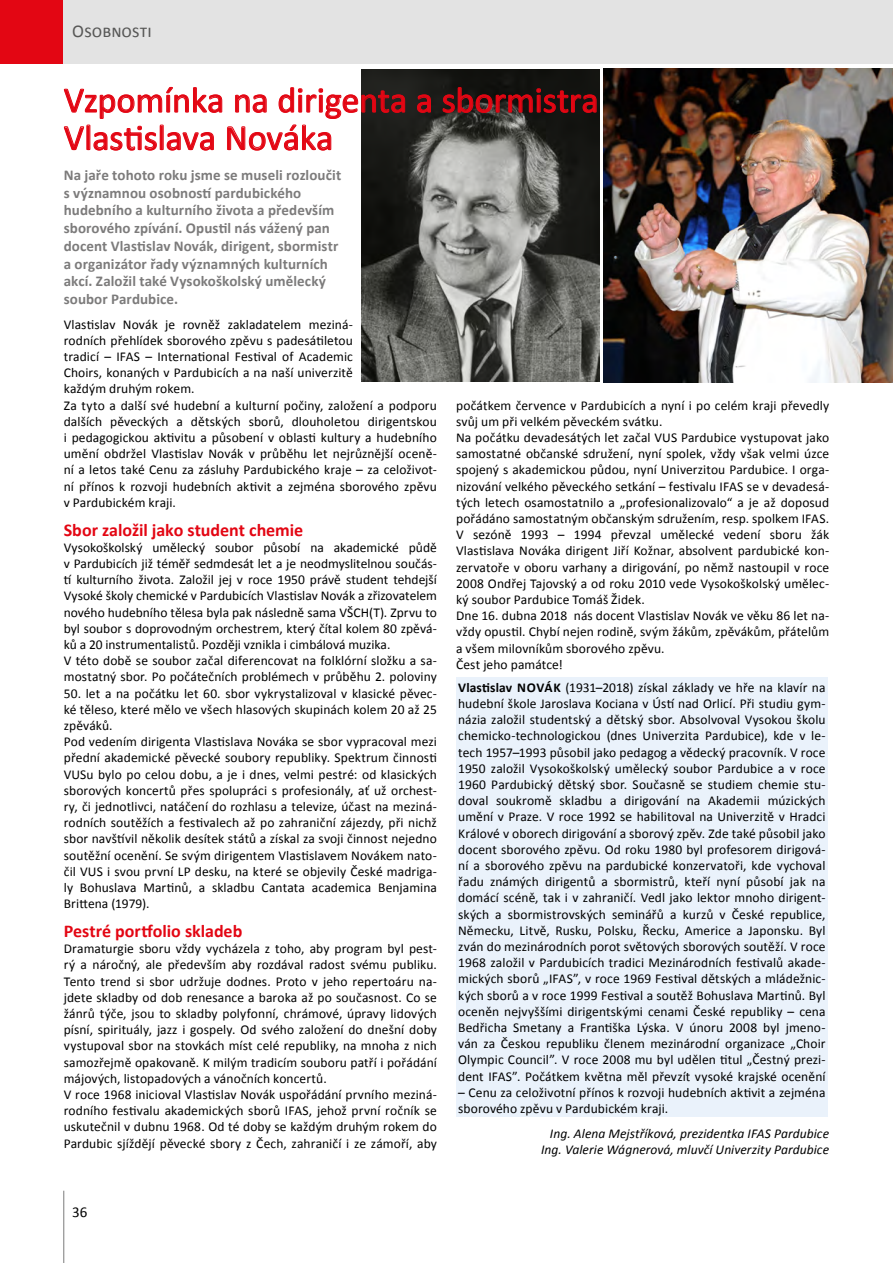
<style>
.page{position:relative;width:893px;height:1263px;background:#fff}
.page>*{position:absolute;margin:0;border:0;box-sizing:border-box;transform-origin:0 0}
.nadpis_článku{font:36px/37.5px "Calibri";letter-spacing:-.005em;color:#e30613}
.left_Bold_nad_červen{font:700 18px "Calibri";color:#e30613}
.hlava-L{font:18px "Calibri";letter-spacing:.005em;color:#575756}
.perex{font:700 15px/17.7px "Calibri";letter-spacing:.005em;color:#7c7b7b}
.t1{font:15px "Calibri";color:#000}
.t2{font:13.5px/16.2px "Calibri";letter-spacing:.005em;color:#000;text-align:justify}
.autor{font:italic 13.5px "Calibri";letter-spacing:.005em;color:#000}
.s1{font-weight:700}
</style>
<div class="page">
<div style="left:0;top:0;width:64px;height:64px;background:#e30613"></div>
<div style="left:64px;top:0;width:829px;height:64px;background:#e3e3e3"></div>
<hr style="left:63px;top:1191px;width:1px;height:72px;background:#7c7b7b">
<img style="left:604px;top:68px;width:289px;height:315px">
<img style="left:361px;top:69px;width:239px;height:312px">
<svg style="left:417px;top:94px;width:14px;height:19px"></svg>
<svg style="left:442px;top:87px;width:155px;height:26px;background:#401414"></svg>
<svg style="left:63px;top:85px;width:343px;height:69px"></svg>
<div style="left:456px;top:677px;width:372px;height:440px;background:#eaf2fb"></div>
<p class="hlava-L" style="left:72px;top:20px;width:81px">Osobnosti</p>
<p class="nadpis_článku" style="left:64px;top:81px;width:536px">Vzpomínka na dirigenta a sbormistra<br>Vlastislava Nováka</p>
<p class="perex" style="left:64px;top:166px;width:279px">Na jaře tohoto roku jsme se museli rozloučit s významnou osobností pardubického hudebního a kulturního života a především sborového zpívání. Opustil nás vážený pan docent Vlastislav Novák, dirigent, sbormistr a organizátor řady významných kulturních akcí. Založil také Vysokoškolský umělecký soubor Pardubice.</p>
<p class="t2" style="left:64px;top:316px;width:291px">Vlastislav Novák je rovněž zakladatelem meziná&shy;rodních přehlídek sborového zpěvu s padesátiletou tradicí – IFAS – International Festival of Academic Choirs, konaných v Pardubicích a na naší univerzitě každým druhým rokem.</p>
<p class="t2" style="left:64px;top:397px;width:375px">Za tyto a další své hudební a kulturní počiny, založení a podporu dalších pěveckých a dětských sborů, dlouholetou dirigentskou i pedagogickou aktivitu a působení v oblasti kultury a hudebního umění obdržel Vlastislav Novák v průběhu let nejrůznější oceně&shy;ní a letos také Cenu za zásluhy Pardubického kraje – za celoživot&shy;ní přínos k rozvoji hudebních aktivit a zejména sborového zpěvu v Pardubickém kraji.</p>
<p class="left_Bold_nad_červen" style="left:64px;top:518px;width:241px">Sbor založil jako student chemie</p>
<p class="t2" style="left:64px;top:539px;width:375px">Vysokoškolský umělecký soubor působí na akademické půdě v Pardubicích již téměř sedmdesát let a je neodmyslitelnou součás&shy;tí kulturního života. Založil jej v roce 1950 právě student tehdejší Vysoké školy chemické v Pardubicích Vlastislav Novák a zřizovatelem nového hudebního tělesa byla pak následně sama VŠCH(T). Zprvu to byl soubor s doprovodným orchestrem, který čítal kolem 80 zpěvá&shy;ků a 20 instrumentalistů. Později vznikla i cimbálová muzika.</p>
<p class="t2" style="left:64px;top:653px;width:375px">V této době se soubor začal diferencovat na folklórní složku a sa&shy;mostatný sbor. Po počátečních problémech v průběhu 2. poloviny</p>
<p class="t2" style="left:64px;top:685px;width:375px">50. let a na počátku let 60. sbor vykrystalizoval v klasické pěvec&shy;ké těleso, které mělo ve všech hlasových skupinách kolem 20 až 25 zpěváků.</p>
<p class="t2" style="left:64px;top:734px;width:375px">Pod vedením dirigenta Vlastislava Nováka se sbor vypracoval mezi přední akademické pěvecké soubory republiky. Spektrum činnosti VUSu bylo po celou dobu, a je i dnes, velmi pestré: od klasických sborových koncertů přes spolupráci s profesionály, ať už orchest&shy;ry, či jednotlivci, natáčení do rozhlasu a televize, účast na meziná&shy;rodních soutěžích a festivalech až po zahraniční zájezdy, při nichž sbor navštívil několik desítek států a získal za svoji činnost nejedno soutěžní ocenění. Se svým dirigentem Vlastislavem Novákem nato&shy;čil VUS i svou první LP desku, na které se objevily České madriga&shy;ly Bohuslava Martinů, a skladbu Cantata academica Benjamina Brittena (1979).</p>
<p class="left_Bold_nad_červen" style="left:64px;top:919px;width:180px">Pestré portfolio skladeb</p>
<p class="t2" style="left:64px;top:941px;width:375px">Dramaturgie sboru vždy vycházela z toho, aby program byl pest&shy;rý a náročný, ale především aby rozdával radost svému publiku.<br>Tento trend si sbor udržuje dodnes. Proto v jeho repertoáru na&shy;jdete skladby od dob renesance a baroka až po současnost. Co se žánrů týče, jsou to skladby polyfonní, chrámové, úpravy lidových písní, spirituály, jazz i gospely. Od svého založení do dnešní doby vystupoval sbor na stovkách míst celé republiky, na mnoha z nich samozřejmě opakovaně. K milým tradicím souboru patří i pořádání májových, listopadových a vánočních koncertů.</p>
<p class="t2" style="left:64px;top:1086px;width:375px">V roce 1968 inicioval Vlastislav Novák uspořádání prvního meziná&shy;rodního festivalu akademických sborů IFAS, jehož první ročník se uskutečnil v dubnu 1968. Od té doby se každým druhým rokem do Pardubic sjíždějí pěvecké sbory z Čech, zahraničí i ze zámoří, aby</p>
<p class="t2" style="left:456px;top:397px;width:375px">počátkem července v Pardubicích a nyní i po celém kraji převedly svůj um při velkém pěveckém svátku.</p>
<p class="t2" style="left:456px;top:429px;width:375px">Na počátku devadesátých let začal VUS Pardubice vystupovat jako samostatné občanské sdružení, nyní spolek, vždy však velmi úzce spojený s akademickou půdou, nyní Univerzitou Pardubice. I orga&shy;nizování velkého pěveckého setkání – festivalu IFAS se v devadesá&shy;tých letech osamostatnilo a „profesionalizovalo“ a je až doposud pořádáno samostatným občanským sdružením, resp. spolkem IFAS.</p>
<p class="t2" style="left:456px;top:527px;width:375px">V sezóně 1993 – 1994 převzal umělecké vedení sboru žák Vlastislava Nováka dirigent Jiří Kožnar, absolvent pardubické kon&shy;zervatoře v oboru varhany a dirigování, po němž nastoupil v roce 2008 Ondřej Tajovský a od roku 2010 vede Vysokoškolský umělec&shy;ký soubor Pardubice Tomáš Židek.</p>
<p class="t2" style="left:456px;top:608px;width:375px">Dne 16. dubna 2018 nás docent Vlastislav Novák ve věku 86 let na&shy;vždy opustil. Chybí nejen rodině, svým žákům, zpěvákům, přátelům a všem milovníkům sborového zpěvu.</p>
<p class="t2" style="left:456px;top:656px;width:108px">Čest jeho památce!</p>
<p class="t2" style="left:458px;top:679px;width:369px"><span class="s1">Vlastislav NOVÁK</span> (1931–2018) získal základy ve hře na klavír na hudební škole Jaroslava Kociana v Ústí nad Orlicí. Při studiu gym&shy;názia založil studentský a dětský sbor. Absolvoval Vysokou školu chemicko-technologickou (dnes Univerzita Pardubice), kde v le&shy;tech 1957–1993 působil jako pedagog a vědecký pracovník. V roce 1950 založil Vysokoškolský umělecký soubor Pardubice a v roce 1960 Pardubický dětský sbor. Současně se studiem chemie stu&shy;doval soukromě skladbu a dirigování na Akademii múzických umění v Praze. V roce 1992 se habilitoval na Univerzitě v Hradci Králové v oborech dirigování a sborový zpěv. Zde také působil jako docent sborového zpěvu. Od roku 1980 byl profesorem dirigová&shy;ní a sborového zpěvu na pardubické konzervatoři, kde vychoval řadu známých dirigentů a sbormistrů, kteří nyní působí jak na domácí scéně, tak i v zahraničí. Vedl jako lektor mnoho dirigent&shy;ských a sbormistrovských seminářů a kurzů v České republice, Německu, Litvě, Rusku, Polsku, Řecku, Americe a Japonsku. Byl zván do mezinárodních porot světových sborových soutěží. V roce 1968 založil v Pardubicích tradici Mezinárodních festivalů akade&shy;mických sborů „IFAS”, v roce 1969 Festival dětských a mládežnic&shy;kých sborů a v roce 1999 Festival a soutěž Bohuslava Martinů. Byl oceněn nejvyššími dirigentskými cenami České republiky – cena Bedřicha Smetany a Františka Lýska. V únoru 2008 byl jmeno&shy;ván za Českou republiku členem mezinárodní organizace „Choir Olympic Council”. V roce 2008 mu byl udělen titul „Čestný prezi&shy;dent IFAS”. Počátkem května měl převzít vysoké krajské ocenění</p>
<p class="t2" style="left:458px;top:1084px;width:369px">– Cenu za celoživotní přínos k rozvoji hudebních aktivit a zejména sborového zpěvu v Pardubickém kraji.</p>
<p class="autor" style="left:550px;top:1124px;width:281px">Ing. Alena Mejstříková, prezidentka IFAS Pardubice</p>
<p class="autor" style="left:541px;top:1140px;width:290px">Ing. Valerie Wágnerová, mluvčí Univerzity Pardubice</p>
<p class="t1" style="left:72px;top:1202px;width:17px">36</p>
</div>
